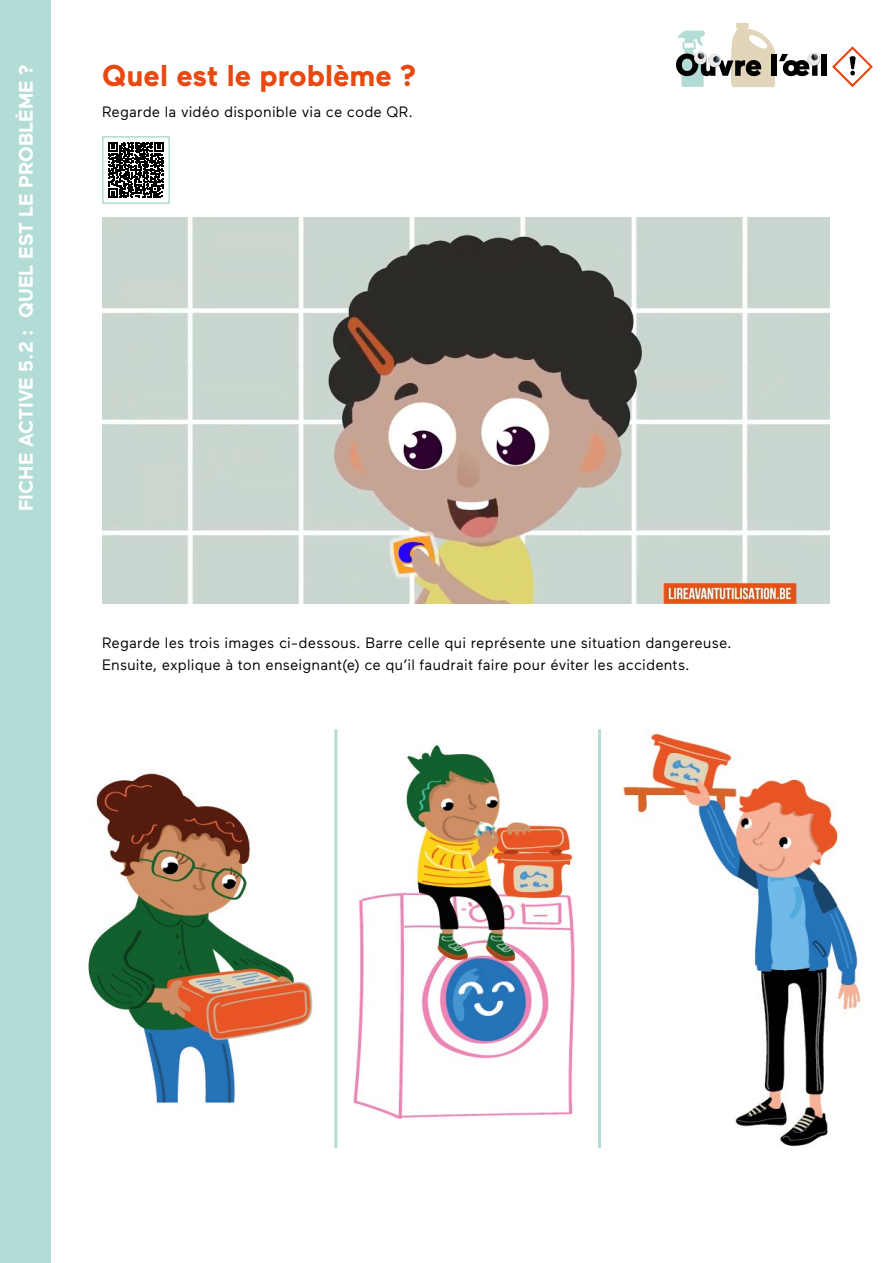
<style>
.page{position:relative;width:893px;height:1263px;background:#fff}
.page>*{position:absolute;margin:0;border:0;box-sizing:border-box;transform-origin:0 0}
.Opsomming{font:700 30px "Maax";color:#e84910}
.Opsomming-2{font:700 19.5px "Maax";color:#fff}
.Opsomming-3{font:15px "Maax";letter-spacing:.01em;color:#000}
</style>
<div class="page">
<div style="left:0;top:0;width:51px;height:1263px;background:#b3dcd6"></div>
<img style="left:102px;top:217px;width:727px;height:387px">
<svg style="left:108px;top:142px;width:56px;height:56px"></svg>
<div style="left:102px;top:136px;width:68px;height:68px;border:2px solid #b3dcd6"></div>
<img style="left:353px;top:744px;width:222px;height:376px">
<img style="left:622px;top:733px;width:239px;height:414px">
<img style="left:88px;top:773px;width:225px;height:331px">
<hr style="left:334px;top:729px;width:3px;height:419px;background:#b3dcd6">
<hr style="left:598px;top:729px;width:3px;height:419px;background:#b3dcd6">
<svg style="left:832px;top:46px;width:41px;height:41px"></svg>
<div style="left:821px;top:54px;width:5px;height:22px;background:#000"></div>
<svg style="left:676px;top:23px;width:145px;height:64px"></svg>
<p class="Opsomming-2" style="left:15px;top:511px;width:449px;rotate:-90deg">FICHE ACTIVE 5.2 : QUEL EST LE PROBLÈME ?</p>
<p class="Opsomming" style="left:102px;top:60px;width:316px">Quel est le problème ?</p>
<p class="Opsomming-3" style="left:102px;top:104px;width:313px">Regarde la vidéo disponible via ce code QR.</p>
<p class="Opsomming-3" style="left:102px;top:635px;width:631px">Regarde les trois images ci-dessous. Barre celle qui représente une situation dangereuse.</p>
<p class="Opsomming-3" style="left:102px;top:657px;width:589px">Ensuite, explique à ton enseignant(e) ce qu’il faudrait faire pour éviter les accidents.</p>
</div>
